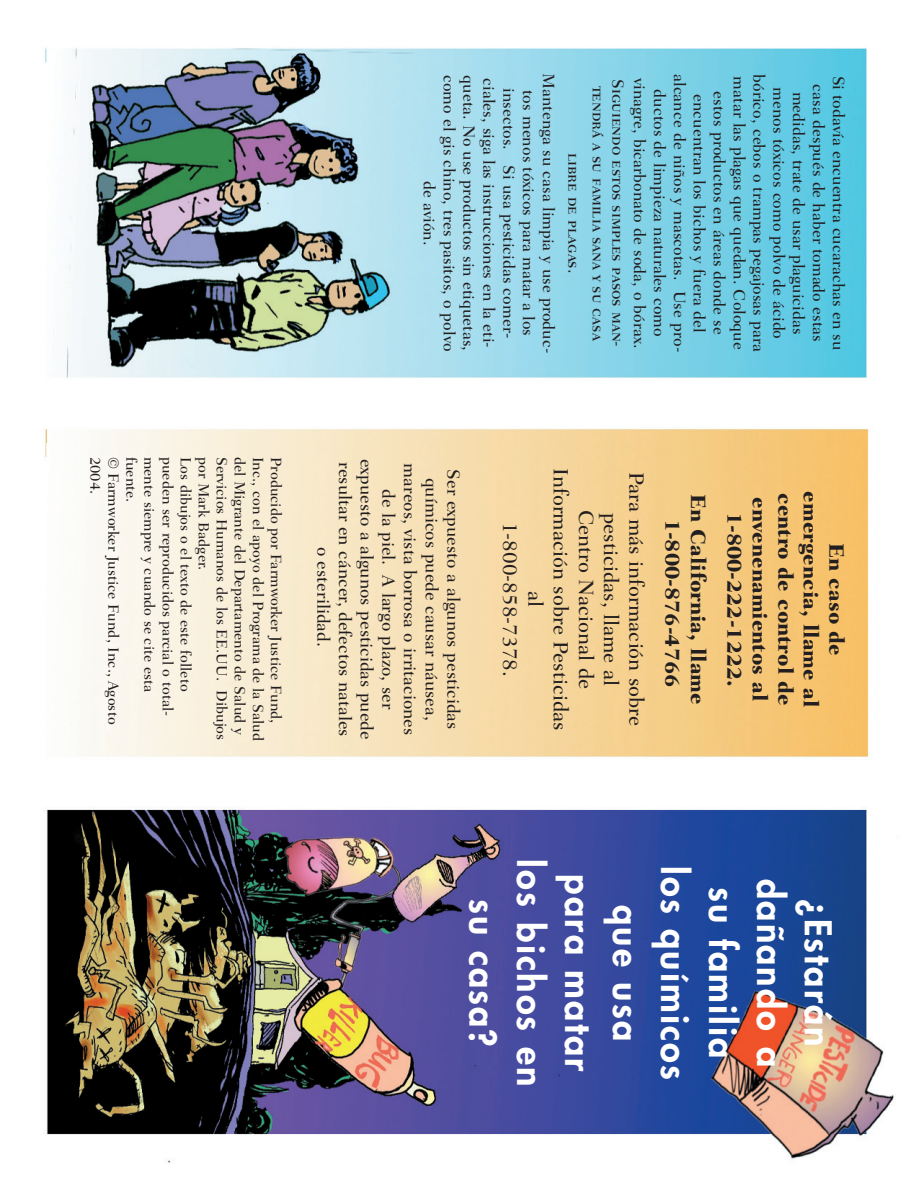
<style>
.page{position:relative;width:918px;height:1188px;background:#fff}
.page>*{position:absolute;margin:0;border:0;box-sizing:border-box;transform-origin:0 0}
.t1{font:800 36px/48px "Futura";letter-spacing:.06em;color:#fff;text-align:center}
.t2{font:800 21px/25.5px "Fairfield LH";color:#231f20;text-align:center}
.t3{font:500 21px/25.3px "Fairfield LH";color:#231f20;text-align:center}
.t4{font:500 18px/21.8px "Fairfield LH";color:#231f20;text-align:center}
.t5{font:500 16.5px/19.8px "Fairfield LH";color:#231f20;text-align:center}
.t6{font:16.5px/24.3px "Fairfield LH Medium SC";color:#231f20;text-align:center}
.t7{font:500 15px "Fairfield LH";color:#231f20}
</style>
<div class="page">
<img style="left:45px;top:48px;width:852px;height:1115px">
<p class="t5" style="left:557px;top:73px;width:282px;rotate:90deg">Mantenga su casa limpia y use produc-</p>
<p class="t5" style="left:458px;top:75px;width:278px;rotate:90deg">como el gis chino, tres pasitos, o polvo</p>
<p class="t5" style="left:478px;top:75px;width:277px;rotate:90deg">queta. No use productos sin etiquetas,</p>
<p class="t5" style="left:497px;top:78px;width:271px;rotate:90deg">ciales, siga las instrucciones en la eti-</p>
<p class="t5" style="left:517px;top:88px;width:252px;rotate:90deg">insectos. Si usa pesticidas comer-</p>
<p class="t5" style="left:537px;top:90px;width:248px;rotate:90deg">tos menos tóxicos para matar a los</p>
<p class="t5" style="left:438px;top:181px;width:66px;rotate:90deg">de avión.</p>
<p class="t6" style="left:611px;top:86px;width:256px;rotate:90deg">tendrá a su familia sana y su casa libre de plagas.</p>
<p class="t5" style="left:748px;top:76px;width:275px;rotate:90deg">matar las plagas que quedan. Coloque</p>
<p class="t5" style="left:767px;top:74px;width:279px;rotate:90deg">bórico, cebos o trampas pegajosas para</p>
<p class="t5" style="left:688px;top:74px;width:280px;rotate:90deg">alcance de niños y mascotas. Use pro&shy;ductos de limpieza naturales como</p>
<p class="t5" style="left:847px;top:76px;width:276px;rotate:90deg">Si todavía encuentra cucarachas en su casa después de haber tomado estas</p>
<p class="t6" style="left:630px;top:79px;width:269px;rotate:90deg">Siguiendo estos simples pasos man-</p>
<p class="t5" style="left:648px;top:78px;width:272px;rotate:90deg">vinagre, bicarbonato de soda, o bórax.</p>
<p class="t5" style="left:787px;top:87px;width:253px;rotate:90deg">menos tóxicos como polvo de ácido</p>
<p class="t5" style="left:807px;top:92px;width:244px;rotate:90deg">medidas, trate de usar plaguicidas</p>
<p class="t5" style="left:708px;top:94px;width:240px;rotate:90deg">encuentran los bichos y fuera del</p>
<p class="t5" style="left:728px;top:91px;width:245px;rotate:90deg">estos productos en áreas donde se</p>
<p class="t7" style="left:102px;top:457px;width:39px;rotate:90deg">2004.</p>
<p class="t7" style="left:120px;top:457px;width:269px;rotate:90deg">© Farmworker Justice Fund, Inc., Agosto</p>
<p class="t7" style="left:138px;top:457px;width:47px;rotate:90deg">fuente.</p>
<p class="t7" style="left:156px;top:457px;width:237px;rotate:90deg">mente siempre y cuando se cite esta</p>
<p class="t7" style="left:174px;top:457px;width:261px;rotate:90deg">pueden ser reproducidos parcial o total-</p>
<p class="t7" style="left:192px;top:457px;width:236px;rotate:90deg">Los dibujos o el texto de este folleto</p>
<p class="t7" style="left:210px;top:457px;width:115px;rotate:90deg">por Mark Badger.</p>
<p class="t7" style="left:228px;top:457px;width:285px;rotate:90deg">Servicios Humanos de los EE.UU. Dibujos</p>
<p class="t7" style="left:246px;top:457px;width:279px;rotate:90deg">del Migrante del Departamento de Salud y</p>
<p class="t7" style="left:264px;top:457px;width:286px;rotate:90deg">Inc., con el apoyo del Programa de la Salud</p>
<p class="t7" style="left:282px;top:457px;width:268px;rotate:90deg">Producido por Farmworker Justice Fund,</p>
<p class="t4" style="left:354px;top:462px;width:276px;rotate:90deg">resultar en cáncer, defectos natales</p>
<p class="t4" style="left:376px;top:459px;width:282px;rotate:90deg">expuesto a algunos pesticidas puede</p>
<p class="t4" style="left:463px;top:463px;width:273px;rotate:90deg">Ser expuesto a algunos pesticidas químicos puede causar náusea, mareos, vista borrosa o irritaciones de la piel. A largo plazo, ser</p>
<p class="t4" style="left:333px;top:547px;width:102px;rotate:90deg">o esterilidad.</p>
<p class="t3" style="left:572px;top:468px;width:264px;rotate:90deg">Información sobre Pesticidas al<br>1-800-858-7378.</p>
<p class="t3" style="left:597px;top:510px;width:181px;rotate:90deg">Centro Nacional de</p>
<p class="t3" style="left:622px;top:513px;width:174px;rotate:90deg">pesticidas, llame al</p>
<p class="t3" style="left:647px;top:472px;width:256px;rotate:90deg">Para más información sobre</p>
<p class="t2" style="left:709px;top:494px;width:212px;rotate:90deg">En California, llame<br>1-800-876-4766</p>
<p class="t2" style="left:771px;top:497px;width:205px;rotate:90deg">envenenamientos al<br>1-800-222-1222.</p>
<p class="t2" style="left:796px;top:493px;width:214px;rotate:90deg">centro de control de</p>
<p class="t2" style="left:822px;top:491px;width:217px;rotate:90deg">emergencia, llame al</p>
<p class="t2" style="left:847px;top:543px;width:114px;rotate:90deg">En caso de</p>
<h1 class="t1" style="left:696px;top:859px;width:228px;rotate:90deg">los químicos que usa<br>para matar los bichos en su casa?</h1>
<h1 class="t1" style="left:744px;top:887px;width:173px;rotate:90deg">su familia</h1>
<h1 class="t1" style="left:792px;top:879px;width:190px;rotate:90deg">dañando a</h1>
<h1 class="t1" style="left:840px;top:899px;width:149px;rotate:90deg">¿Estarán</h1>
</div>
